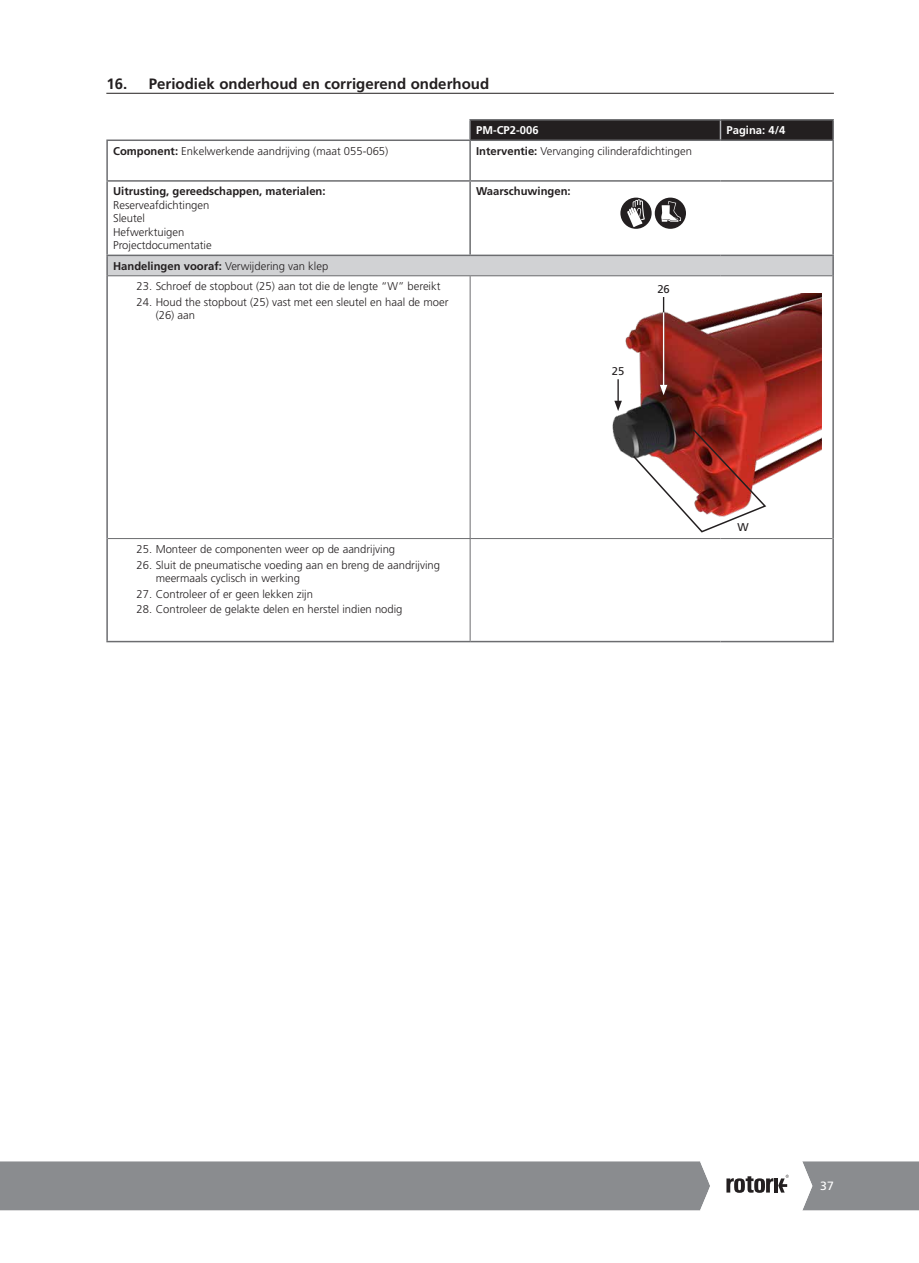
<style>
.page{position:relative;width:919px;height:1263px;background:#fff}
.page>*{position:absolute;margin:0;border:0;box-sizing:border-box;transform-origin:0 0}
.t1{font:700 15px "Frutiger LT Std";color:#231f20}
.t2{font:12px "Frutiger LT Std";color:#fff}
.t3{font:300 11.25px/13.5px "Frutiger LT Std";color:#231f20}
.t4{font:700 11.25px "Frutiger LT Std";color:#231f20}
.t5{font:700 11.25px "Frutiger LT Std";color:#fff}
.t6{font:11.25px "Frutiger LT Std";color:#231f20}
.s1{font-weight:700}
</style>
<div class="page">
<svg style="left:0;top:1161px;width:918px;height:49px;background:#959799"></svg>
<div style="left:107px;top:255px;width:726px;height:21px;background:#d1d2d4"></div>
<hr style="left:469px;top:119px;width:251px;height:2px;background:#6c6d70">
<hr style="left:720px;top:119px;width:113px;height:2px;background:#6c6d70">
<hr style="left:106px;top:139px;width:364px;height:2px;background:#6c6d70">
<hr style="left:106px;top:141px;width:2px;height:39px;background:#6c6d70">
<hr style="left:470px;top:139px;width:250px;height:2px;background:#6c6d70">
<hr style="left:469px;top:141px;width:2px;height:39px;background:#6c6d70">
<hr style="left:720px;top:139px;width:113px;height:2px;background:#6c6d70">
<hr style="left:832px;top:141px;width:1px;height:39px;background:#6c6d70">
<hr style="left:106px;top:180px;width:364px;height:2px;background:#6c6d70">
<hr style="left:106px;top:182px;width:2px;height:73px;background:#6c6d70">
<hr style="left:470px;top:180px;width:250px;height:2px;background:#6c6d70">
<hr style="left:469px;top:182px;width:2px;height:73px;background:#6c6d70">
<hr style="left:720px;top:180px;width:113px;height:2px;background:#6c6d70">
<hr style="left:832px;top:182px;width:1px;height:73px;background:#6c6d70">
<hr style="left:106px;top:255px;width:364px;height:1px;background:#6c6d70">
<hr style="left:106px;top:256px;width:2px;height:20px;background:#6c6d70">
<hr style="left:470px;top:255px;width:250px;height:1px;background:#6c6d70">
<hr style="left:720px;top:255px;width:113px;height:1px;background:#6c6d70">
<svg style="left:832px;top:256px;width:1px;height:20px"></svg>
<svg style="left:469px;top:120px;width:364px;height:20px;background:#282425"></svg>
<hr style="left:106px;top:276px;width:2px;height:262px;background:#6c6d70">
<hr style="left:832px;top:276px;width:1px;height:262px;background:#6c6d70">
<hr style="left:106px;top:538px;width:2px;height:103px;background:#6c6d70">
<hr style="left:832px;top:538px;width:1px;height:103px;background:#6c6d70">
<hr style="left:106px;top:641px;width:364px;height:1px;background:#6c6d70">
<hr style="left:470px;top:641px;width:250px;height:1px;background:#6c6d70">
<hr style="left:720px;top:641px;width:113px;height:1px;background:#6c6d70">
<hr style="left:108px;top:275px;width:362px;height:1px;background:#6c6d70">
<hr style="left:470px;top:275px;width:250px;height:1px;background:#6c6d70">
<hr style="left:469px;top:276px;width:1px;height:262px;background:#6c6d70">
<hr style="left:720px;top:275px;width:112px;height:1px;background:#6c6d70">
<hr style="left:108px;top:538px;width:362px;height:1px;background:#6c6d70">
<hr style="left:470px;top:538px;width:250px;height:1px;background:#6c6d70">
<hr style="left:469px;top:539px;width:1px;height:102px;background:#6c6d70">
<hr style="left:720px;top:538px;width:112px;height:1px;background:#6c6d70">
<div style="left:620px;top:198px;width:31px;height:31px;background:#231f20;border-radius:50%"></div>
<svg style="left:626px;top:199px;width:18px;height:28px"></svg>
<div style="left:654px;top:198px;width:32px;height:31px;background:#231f20;border-radius:50%"></div>
<svg style="left:661px;top:201px;width:20px;height:21px"></svg>
<img style="left:612px;top:294px;width:209px;height:185px">
<svg style="left:614px;top:379px;width:8px;height:32px"></svg>
<hr style="left:663px;top:297px;width:1px;height:90px;background:#231f20">
<svg style="left:631px;top:427px;width:136px;height:106px"></svg>
<hr style="left:663px;top:312px;width:1px;height:75px;background:#fff">
<svg style="left:659px;top:385px;width:8px;height:10px"></svg>
<hr style="left:106px;top:93px;width:727px;height:1px;background:#231f20">
<h1 class="t1" style="left:106px;top:75px;width:384px">16. Periodiek onderhoud en corrigerend onderhoud</h1>
<p class="t5" style="left:476px;top:124px;width:64px">PM-CP2-006</p>
<p class="t5" style="left:726px;top:124px;width:60px">Pagina: 4/4</p>
<p class="t3" style="left:113px;top:144px;width:277px"><span class="s1">Component:</span> Enkelwerkende aandrijving (maat 055-065)</p>
<p class="t3" style="left:476px;top:144px;width:217px"><span class="s1">Interventie:</span> Vervanging cilinderafdichtingen</p>
<p class="t4" style="left:113px;top:185px;width:214px">Uitrusting, gereedschappen, materialen:</p>
<p class="t3" style="left:113px;top:198px;width:100px">Reserveafdichtingen<br>Sleutel<br>Hefwerktuigen<br>Projectdocumentatie</p>
<p class="t4" style="left:476px;top:185px;width:96px">Waarschuwingen:</p>
<p class="t3" style="left:113px;top:259px;width:217px"><span class="s1">Handelingen vooraf:</span> Verwijdering van klep</p>
<p class="t3" style="left:136px;top:280px;width:305px">23. Schroef de stopbout (25) aan tot die de lengte “W” bereikt</p>
<p class="t3" style="left:156px;top:295px;width:294px;text-indent:-19px">24. Houd the stopbout (25) vast met een sleutel en haal de moer (26) aan</p>
<p class="t3" style="left:136px;top:542px;width:260px">25. Monteer de componenten weer op de aandrijving</p>
<p class="t3" style="left:156px;top:558px;width:286px;text-indent:-19px">26. Sluit de pneumatische voeding aan en breng de aandrijving meermaals cyclisch in werking</p>
<p class="t3" style="left:136px;top:587px;width:178px">27. Controleer of er geen lekken zijn</p>
<p class="t3" style="left:136px;top:603px;width:267px">28. Controleer de gelakte delen en herstel indien nodig</p>
<p class="t6" style="left:611px;top:365px;width:14px">25</p>
<p class="t6" style="left:657px;top:282px;width:14px">26</p>
<p class="t6" style="left:737px;top:521px;width:13px">W</p>
<p class="t2" style="left:820px;top:1179px;width:15px">37</p>
</div>
